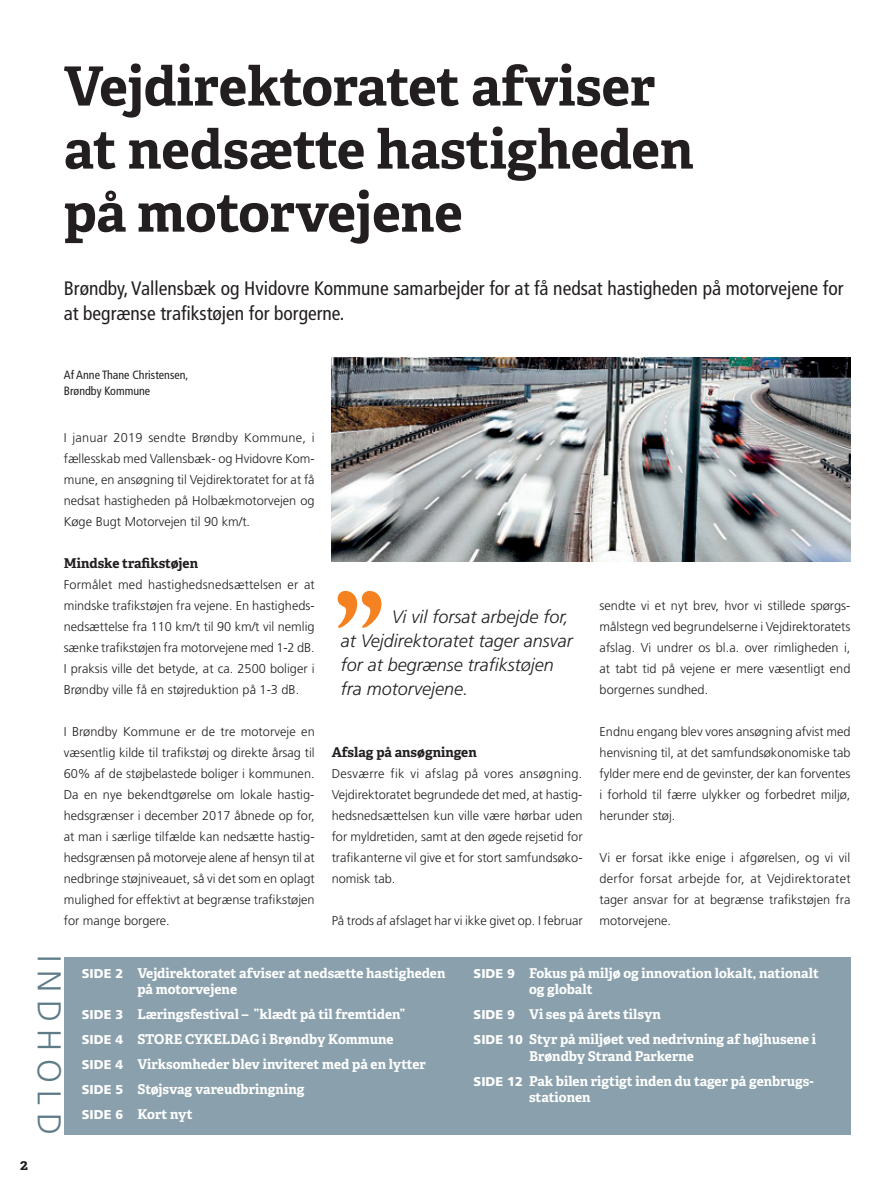
<style>
.page{position:relative;width:893px;height:1191px;background:#fff}
.page>*{position:absolute;margin:0;border:0;box-sizing:border-box;transform-origin:0 0}
.t1{font:700 128.1px "Adobe Caslon Pro";color:#f58220}
.t2{font:700 54px/63px "Adelle Basic";letter-spacing:-.005em;color:#231f20}
.t3{font:300 33px "Frutiger";letter-spacing:.23em;color:#5e7b88}
.t4{font:condensed 19.5px/25.5px "Frutiger LT Std";color:#231f20}
.t5{font:italic 300 18px/24px "Frutiger";color:#231f20}
.t6{font:700 15px "Adelle Basic";color:#231f20}
.t7{font:700 13.5px/25px "Adelle Basic";color:#fff}
.t8{font:700 13.5px "Adelle Basic";color:#231f20}
.t9{font:300 12.75px/21px "Frutiger LT Std";color:#231f20;text-align:justify}
.t10{font:condensed 12px/16.5px "Frutiger LT Std";color:#231f20}
.s1{font-family:"Frutiger";font-weight:900;font-size:12.75px}
</style>
<div class="page">
<div style="left:64px;top:957px;width:786px;height:178px;background:#8aa1ad"></div>
<img style="left:332px;top:358px;width:518px;height:204px">
<h2 class="t2" style="left:64px;top:55px;width:631px">Vejdirektoratet afviser at nedsætte hastigheden på motorvejene</h2>
<h3 class="t4" style="left:64px;top:275px;width:781px">Brøndby, Vallensbæk og Hvidovre Kommune samarbejder for at få nedsat hastigheden på motorvejene for at begrænse trafikstøjen for borgerne.</h3>
<p class="t10" style="left:64px;top:366px;width:126px">Af Anne Thane Christensen,<br>Brøndby Kommune</p>
<p class="t9" style="left:64px;top:427px;width:253px">I januar 2019 sendte Brøndby Kommune, i fællesskab med Vallensbæk- og Hvidovre Kom&shy;mune, en ansøgning til Vejdirektoratet for at få nedsat hastigheden på Holbækmotorvejen og Køge Bugt Motorvejen til 90 km/t.</p>
<p class="t8" style="left:64px;top:554px;width:136px">Mindske trafikstøjen</p>
<p class="t9" style="left:64px;top:574px;width:253px">Formålet med hastighedsnedsættelsen er at mindske trafikstøjen fra vejene. En hastigheds&shy;nedsættelse fra 110 km/t til 90 km/t vil nemlig sænke trafikstøjen fra motorvejene med 1-2 dB.<br>I praksis ville det betyde, at ca. 2500 boliger i Brøndby ville få en støjreduktion på 1-3 dB.</p>
<p class="t9" style="left:64px;top:721px;width:253px">I Brøndby Kommune er de tre motorveje en væsentlig kilde til trafikstøj og direkte årsag til 60% af de støjbelastede boliger i kommunen.<br>Da en nye bekendtgørelse om lokale hastig&shy;hedsgrænser i december 2017 åbnede op for, at man i særlige tilfælde kan nedsætte hastig&shy;hedsgrænsen på motorveje alene af hensyn til at nedbringe støjniveauet, så vi det som en oplagt mulighed for effektivt at begrænse trafikstøjen for mange borgere.</p>
<h1 class="t1" style="left:333px;top:564px;width:53px">”</h1>
<h3 class="t5" style="left:341px;top:604px;width:234px;text-indent:51px">Vi vil forsat arbejde for, at Vejdirektoratet tager ansvar for at begrænse trafikstøjen fra motorvejene.</h3>
<p class="t8" style="left:332px;top:743px;width:147px">Afslag på ansøgningen</p>
<p class="t9" style="left:332px;top:763px;width:252px">Desværre fik vi afslag på vores ansøgning.<br>Vejdirektoratet begrundede det med, at hastig&shy;hedsnedsættelsen kun ville være hørbar uden for myldretiden, samt at den øgede rejsetid for trafikanterne vil give et for stort samfundsøko&shy;nomisk tab.</p>
<p class="t9" style="left:332px;top:910px;width:252px">På trods af afslaget har vi ikke givet op. I februar</p>
<p class="t9" style="left:600px;top:595px;width:252px">sendte vi et nyt brev, hvor vi stillede spørgs&shy;målstegn ved begrundelserne i Vejdirektoratets afslag. Vi undrer os bl.a. over rimligheden i, at tabt tid på vejene er mere væsentligt end borgernes sundhed.</p>
<p class="t9" style="left:600px;top:721px;width:252px">Endnu engang blev vores ansøgning afvist med henvisning til, at det samfundsøkonomiske tab fylder mere end de gevinster, der kan forventes i forhold til færre ulykker og forbedret miljø, herunder støj.</p>
<p class="t9" style="left:600px;top:847px;width:252px">Vi er forsat ikke enige i afgørelsen, og vi vil derfor forsat arbejde for, at Vejdirektoratet tager ansvar for at begrænse trafikstøjen fra motorvejene.</p>
<h3 class="t3" style="left:68px;top:955px;width:181px;rotate:90deg">INDHOLD</h3>
<p class="t6" style="left:20px;top:1154px;width:9px">2</p>
<p class="t7" style="left:137px;top:965px;width:310px;line-height:16.5px;text-indent:-56px"><span class="s1">SIDE 2</span> Vejdirektoratet afviser at nedsætte hastigheden på motorvejene</p>
<p class="t7" style="left:82px;top:1002px;width:346px"><span class="s1">SIDE 3</span> Læringsfestival – ”klædt på til fremtiden” <span class="s1">SIDE 4</span> STORE CYKELDAG i Brøndby Kommune <span class="s1">SIDE 4</span> Virksomheder blev inviteret med på en lytter <span class="s1">SIDE 5</span> Støjsvag vareudbringning<br><span class="s1">SIDE 6</span> Kort nyt</p>
<p class="t7" style="left:529px;top:965px;width:291px;line-height:16.5px;text-indent:-56px"><span class="s1">SIDE 9</span> Fokus på miljø og innovation lokalt, nationalt og globalt</p>
<p class="t7" style="left:474px;top:1002px;width:344px"><span class="s1">SIDE 9</span> Vi ses på årets tilsyn<br><span class="s1">SIDE 10</span> Styr på miljøet ved nedrivning af højhusene i</p>
<p class="t7" style="left:474px;top:1043px;width:342px;text-indent:56px">Brøndby Strand Parkerne<br><span class="s1">SIDE 12</span> Pak bilen rigtigt inden du tager på genbrugs-</p>
<p class="t7" style="left:529px;top:1085px;width:63px">stationen</p>
</div>
